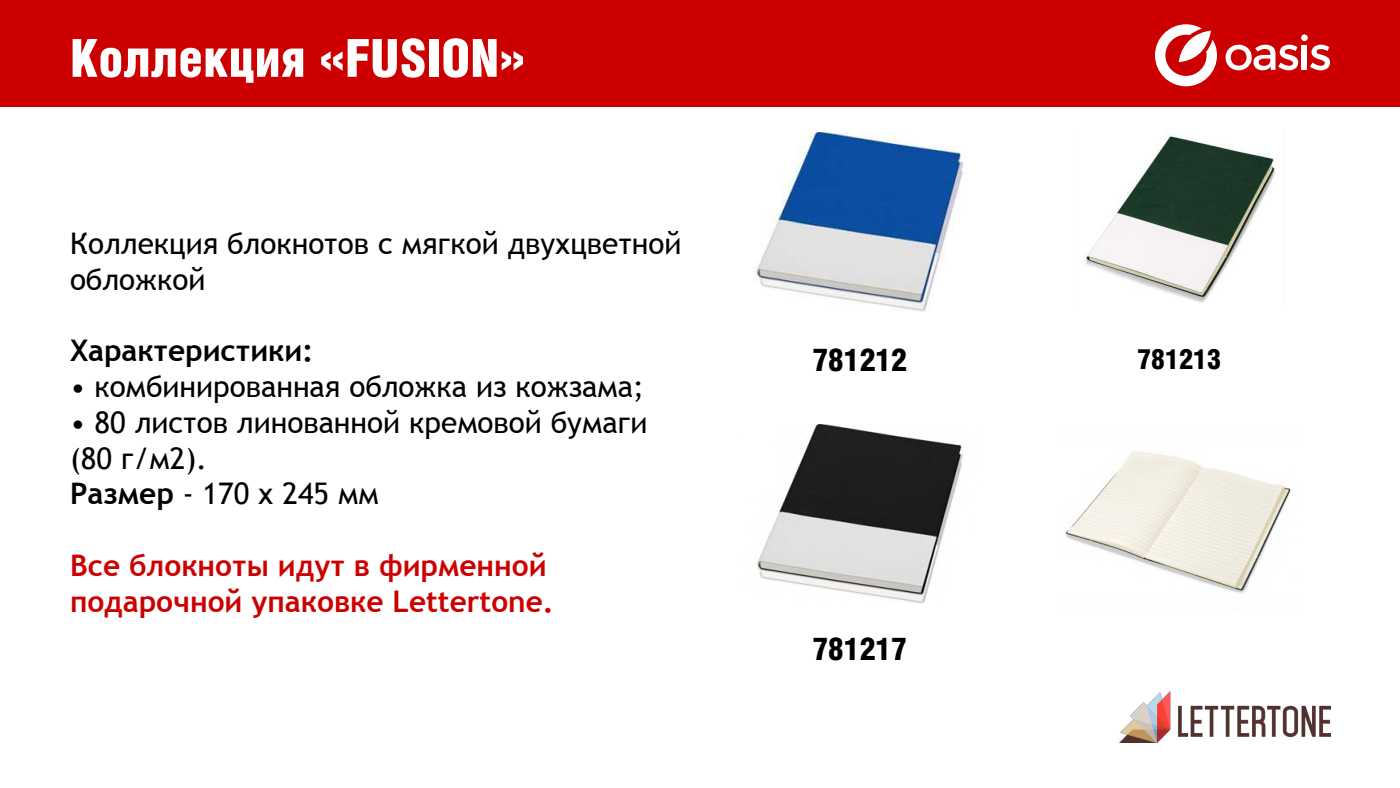
<style>
.page{position:relative;width:1400px;height:788px;background:#fff}
.page>*{position:absolute;margin:0;border:0;box-sizing:border-box;transform-origin:0 0}
.t1{font:52.5px "Helios Cond Black C";color:#fff}
.t2{font:31.5px "Helios Cond Black C";color:#000}
.t3{font:29.75px/35.7px "Trebuchet MS";color:#000}
.t4{font:700 29.75px/35.7px "Trebuchet MS";color:#c00}
.t5{font:700 29.75px "Trebuchet MS";color:#000}
.t6{font:28px "Helios Cond Black C";color:#000}
.s1{font-size:29.4px}
.s2{font-weight:700}
</style>
<div class="page">
<img style="left:1120px;top:691px;width:210px;height:51px">
<div style="left:0;top:0;width:1400px;height:107px;background:#c00"></div>
<svg style="left:1155px;top:24px;width:62px;height:62px"></svg>
<svg style="left:1226px;top:34px;width:104px;height:36px"></svg>
<img style="left:755px;top:133px;width:209px;height:179px">
<img style="left:1086px;top:134px;width:190px;height:169px">
<img style="left:757px;top:424px;width:206px;height:179px">
<img style="left:1065px;top:451px;width:226px;height:143px">
<h1 class="t1" style="left:70px;top:28px;width:456px">Коллекция «FUSION»</h1>
<p class="t3" style="left:70px;top:226px;width:613px">Коллекция блокнотов с мягкой двухцветной обложкой</p>
<p class="t5" style="left:70px;top:332px;width:245px">Характеристики:</p>
<p class="t3" style="left:70px;top:369px;width:575px">• комбинированная обложка из кожзама<span class="s1">;</span></p>
<p class="t3" style="left:70px;top:405px;width:579px">• 80 листов линованной кремовой бумаги (80 г/м2).<br><span class="s2">Pазмер</span> - 170 х 245 мм</p>
<p class="t4" style="left:70px;top:547px;width:485px">Все блокноты идут в фирменной подарочной упаковке Lettertone.</p>
<p class="t2" style="left:812px;top:341px;width:96px">781212</p>
<p class="t6" style="left:1137px;top:343px;width:86px">781213</p>
<p class="t2" style="left:812px;top:630px;width:96px">781217</p>
</div>
